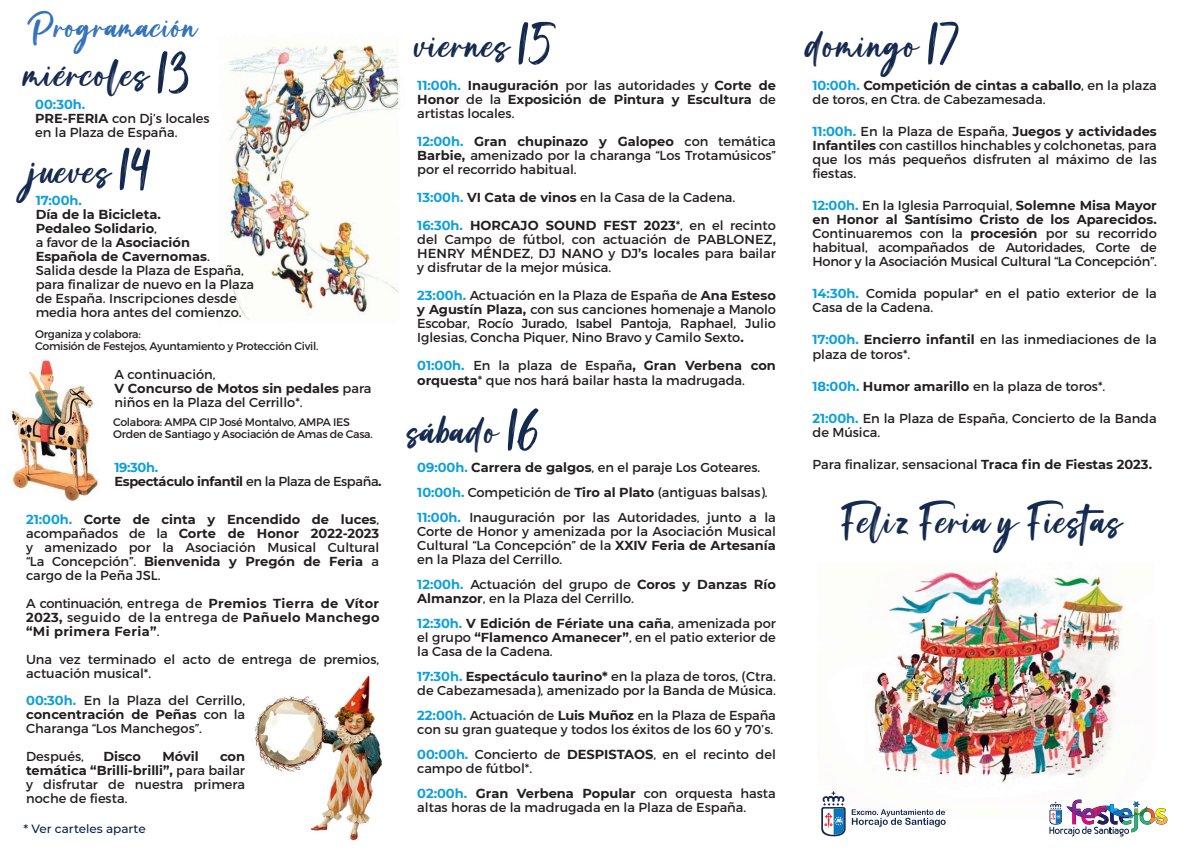
<style>
.page{position:relative;width:1187px;height:850px;background:#fff}
.page>*{position:absolute;margin:0;border:0;box-sizing:border-box;transform-origin:0 0}
.t1{font:34.7px "Brush Signature";color:#14294e}
.t2{font:29.3px "Brush Signature";color:#3272b9}
.t3{font:13px/14px "Montserrat";color:#231f20}
.t4{font:700 13px/14px "Montserrat";color:#231f20;text-align:justify}
.t5{font:700 13px/14px "Montserrat";letter-spacing:-.025em;color:#231f20}
.t6{font:700 13px "Montserrat";color:#0d9fdc}
.t7{font:500 12px "Montserrat";color:#072049}
.t8{font:11px/12px "Montserrat";letter-spacing:-.025em;color:#231f20}
.s1{font-size:50px}
.s2{color:#0d9fdc}
.s3{font-weight:400}
.s4{font-weight:700;color:#0d9fdc}
.s5{font-weight:700}
.s6{font-weight:600}
</style>
<div class="page">
<img style="left:255px;top:674px;width:127px;height:168px">
<img style="left:11px;top:360px;width:87px;height:141px">
<img style="left:874px;top:570px;width:250px;height:213px">
<img style="left:228px;top:45px;width:172px;height:275px">
<svg style="left:1049px;top:799px;width:119px;height:38px"></svg>
<svg style="left:821px;top:791px;width:124px;height:45px"></svg>
<h2 class="t2" style="left:27px;top:10px;width:172px">Programación</h2>
<h1 class="t1" style="left:806px;top:25px;width:154px">domingo <span class="s1">17</span></h1>
<h1 class="t1" style="left:415px;top:25px;width:143px">viernes <span class="s1">15</span></h1>
<h1 class="t1" style="left:24px;top:54px;width:168px">miércoles <span class="s1">13</span></h1>
<p class="t4" style="left:417px;top:78px;width:360px"><span class="s2">11:00h.</span> Inauguración <span class="s3">por las autoridades y</span> Corte de Honor <span class="s3">de la</span> Exposición de Pintura y Escultura <span class="s3">de artistas locales.</span></p>
<p class="t3" style="left:417px;top:135px;width:360px;text-align:justify"><span class="s4">12:00h.</span> <span class="s5">Gran chupinazo y Galopeo</span> con temática <span class="s5">Barbie,</span> amenizado por la charanga “Los Trotamúsicos” por el recorrido habitual.</p>
<p class="t4" style="left:417px;top:183px;width:360px;line-height:28px"><span class="s2">13:00h.</span> VI Cata de vinos <span class="s3">en la Casa de la Cadena.<br></span><span class="s2">16:30h.</span> HORCAJO SOUND FEST 2023<span class="s3">*, en el recinto</span></p>
<p class="t3" style="left:417px;top:233px;width:360px;text-align:justify">del Campo de fútbol, con actuación de <span class="s6">PABLONEZ, HENRY MÉNDEZ</span>, <span class="s6">DJ NANO</span> y <span class="s6">DJ’s locales</span> para bailar y disfrutar de la mejor música.</p>
<p class="t3" style="left:417px;top:289px;width:360px;text-align:justify"><span class="s4">23:00h.</span> Actuación en la Plaza de España de <span class="s5">Ana Esteso y Agustín Plaza,</span> con sus canciones homenaje a Manolo Escobar, Rocío Jurado, Isabel Pantoja, Raphael, Julio Iglesias, Concha Piquer, Nino Bravo y Camilo Sexto<span class="s5">.</span></p>
<p class="t3" style="left:417px;top:359px;width:360px"><span class="s4">01:00h.</span> En la plaza de España<span class="s5">, Gran Verbena con orquesta</span>* que nos hará bailar hasta la madrugada.</p>
<p class="t3" style="left:812px;top:79px;width:346px"><span class="s4">10:00h.</span> <span class="s5">Competición de cintas a caballo</span>, en la plaza de toros, en Ctra. de Cabezamesada.</p>
<p class="t3" style="left:812px;top:125px;width:346px;text-align:justify"><span class="s4">11:00h.</span> En la Plaza de España, <span class="s5">Juegos y actividades Infantiles</span> con castillos hinchables y colchonetas, para que los más pequeños disfruten al máximo de las fiestas.</p>
<p class="t3" style="left:812px;top:199px;width:346px;text-align:justify"><span class="s4">12:00h.</span> En la Iglesia Parroquial, <span class="s5">Solemne Misa Mayor en Honor al Santísimo Cristo de los Aparecidos.<br></span>Continuaremos con la <span class="s5">procesión</span> por su recorrido habitual, acompañados de Autoridades, Corte de Honor y la Asociación Musical Cultural “La Concepción”.</p>
<p class="t3" style="left:812px;top:287px;width:346px"><span class="s4">14:30h.</span> Comida popular* en el patio exterior de la<br>Casa de la Cadena.</p>
<p class="t3" style="left:812px;top:333px;width:346px"><span class="s4">17:00h.</span> <span class="s5">Encierro infantil</span> en las inmediaciones de la plaza de toros*.</p>
<p class="t3" style="left:812px;top:379px;width:294px"><span class="s4">18:00h.</span> <span class="s5">Humor amarillo</span> en la plaza de toros*.</p>
<p class="t3" style="left:812px;top:411px;width:346px"><span class="s4">21:00h.</span> En la Plaza de España, Concierto de la Banda de Música.</p>
<p class="t3" style="left:812px;top:457px;width:341px">Para finalizar, sensacional <span class="s5">Traca fin de Fiestas 2023.</span></p>
<h1 class="t1" style="left:841px;top:501px;width:283px">Feliz Feria y Fiestas</h1>
<p class="t3" style="left:35px;top:97px;width:176px"><span class="s4">00:30h.<br></span><span class="s5">PRE-FERIA</span> con Dj’s locales en la Plaza de España.</p>
<h1 class="t1" style="left:30px;top:150px;width:123px">jueves <span class="s1">14</span></h1>
<p class="t6" style="left:36px;top:191px;width:48px">17:00h.</p>
<p class="t3" style="left:36px;top:207px;width:220px"><span class="s5">Día de la Bicicleta.<br>Pedaleo Solidario</span>,<br>a favor de la <span class="s5">Asociación<br>Española de Cavernomas</span>.<br>Salida desde la Plaza de España, para finalizar de nuevo en la Plaza de España. Inscripciones desde media hora antes del comienzo.</p>
<p class="t8" style="left:35px;top:328px;width:285px">Organiza y colabora:<br>Comisión de Festejos, Ayuntamiento y Protección Civil.</p>
<p class="t3" style="left:115px;top:367px;width:258px">A continuación,<br><span class="s5">V Concurso de Motos sin pedales</span> para niños en la Plaza del Cerrillo*.</p>
<p class="t8" style="left:113px;top:416px;width:261px">Colabora: AMPA CIP José Montalvo, AMPA IES<br>Orden de Santiago y Asociación de Amas de Casa.</p>
<h1 class="t1" style="left:408px;top:411px;width:133px">sábado <span class="s1">16</span></h1>
<p class="t3" style="left:417px;top:454px;width:360px;line-height:25px"><span class="s4">09:00h.</span> <span class="s5">Carrera de galgos</span>, en el paraje Los Goteares.<br><span class="s4">10:00h.</span> Competición de <span class="s5">Tiro al Plato</span> (antiguas balsas).<br><span class="s4">11:00h.</span> Inauguración por las Autoridades, junto a la</p>
<p class="t3" style="left:417px;top:524px;width:360px;text-align:justify">Corte de Honor y amenizada por la Asociación Musical Cultural “La Concepción” de la <span class="s5">XXIV Feria de Artesanía </span>en la Plaza del Cerrillo.</p>
<p class="t3" style="left:417px;top:577px;width:360px"><span class="s4">12:00h.</span> Actuación del grupo de <span class="s5">Coros y Danzas Río<br>Almanzor</span>, en la Plaza del Cerrillo.</p>
<p class="t3" style="left:417px;top:616px;width:360px;text-align:justify"><span class="s4">12:30h.</span> <span class="s5">V Edición de Fériate una caña</span>, amenizada por el grupo <span class="s5">“Flamenco Amanecer”</span>, en el patio exterior de la Casa de la Cadena.</p>
<p class="t3" style="left:417px;top:669px;width:360px"><span class="s4">17:30h.</span> <span class="s5">Espectáculo taurino*</span> en la plaza de toros, (Ctra. de Cabezamesada), amenizado por la Banda de Música.</p>
<p class="t3" style="left:417px;top:708px;width:360px"><span class="s4">22:00h.</span> Actuación de <span class="s5">Luis Muñoz</span> en la Plaza de España con su gran guateque y todos los éxitos de los 60 y 70’s.</p>
<p class="t3" style="left:417px;top:747px;width:360px"><span class="s4">00:00h.</span> Concierto de <span class="s5">DESPISTAOS</span>, en el recinto del campo de fútbol*.</p>
<p class="t3" style="left:417px;top:786px;width:360px"><span class="s4">02:00h.</span> <span class="s5">Gran Verbena Popular</span> con orquesta hasta altas horas de la madrugada en la Plaza de España.</p>
<p class="t5" style="left:114px;top:459px;width:269px"><span class="s2">19:30h.<br></span>Espectáculo infantil <span class="s3">en la Plaza de España</span>.</p>
<p class="t3" style="left:26px;top:512px;width:355px;text-align:justify"><span class="s4">21:00h.</span> <span class="s5">Corte de cinta y Encendido de luces</span>, acompañados de la <span class="s5">Corte de Honor 2022-2023 </span>y amenizado por la Asociación Musical Cultural “La Concepción”. <span class="s5">Bienvenida y Pregón de Feria</span> a cargo de la Peña JSL.</p>
<p class="t4" style="left:26px;top:596px;width:355px"><span class="s3">A continuación, entrega de</span> Premios Tierra de Vítor 2023, <span class="s3">seguido de la entrega de</span> Pañuelo Manchego “Mi primera Feria”<span class="s3">.</span></p>
<p class="t3" style="left:26px;top:652px;width:355px">Una vez terminado el acto de entrega de premios, actuación musical*.</p>
<p class="t3" style="left:26px;top:693px;width:220px;text-align:justify"><span class="s4">00:30h.</span> En la Plaza del Cerrillo, <span class="s5">concentración de Peñas</span> con la Charanga “Los Manchegos”.</p>
<p class="t3" style="left:26px;top:749px;width:59px">Después,</p>
<p class="t4" style="left:103px;top:748px;width:39px">Disco</p>
<p class="t4" style="left:162px;top:748px;width:38px">Móvil</p>
<p class="t3" style="left:26px;top:749px;width:220px;text-align:justify;text-indent:194px"><span class="s5">con temática “Brilli-brilli”,</span> para bailar y disfrutar de nuestra primera noche de fiesta.</p>
<p class="t7" style="left:23px;top:820px;width:124px">* Ver carteles aparte</p>
</div>
